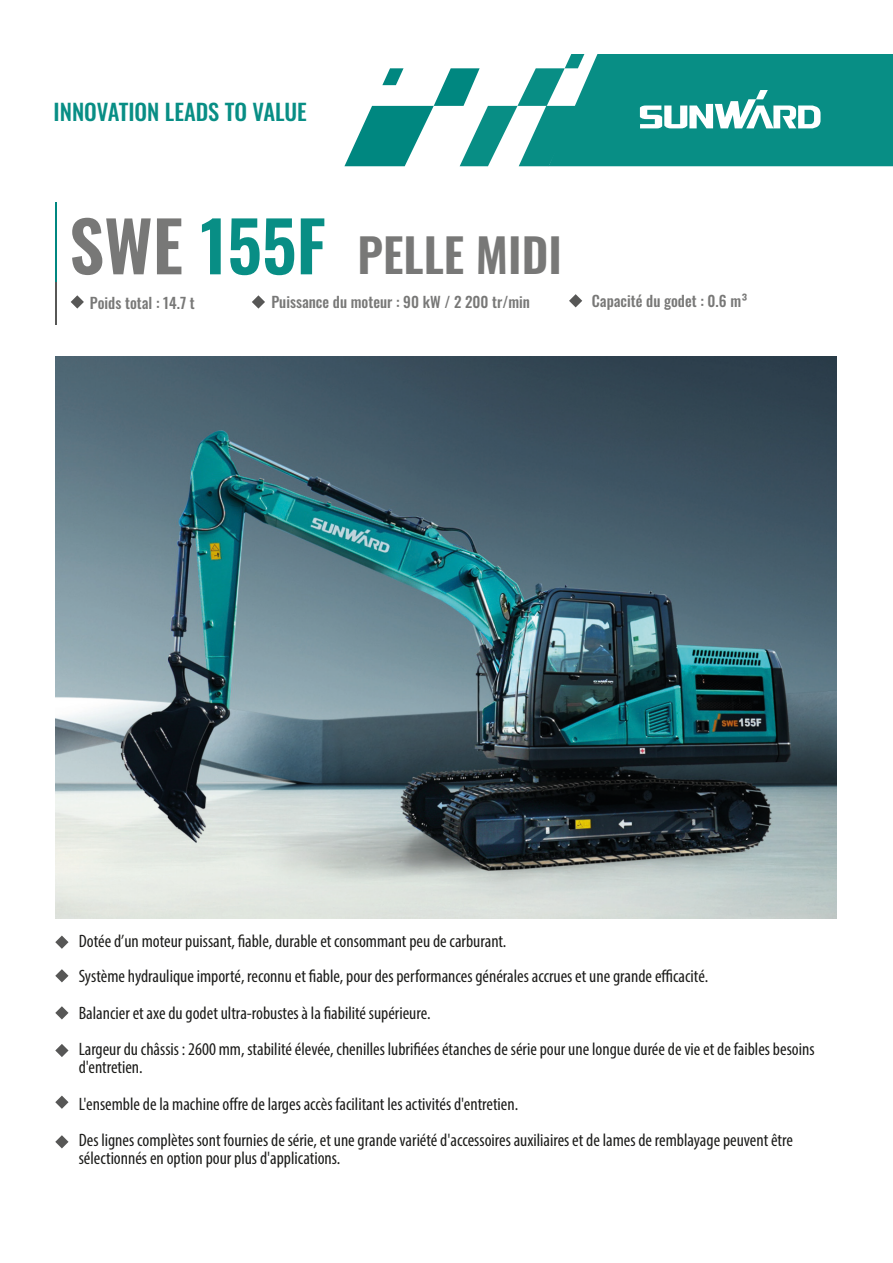
<style>
.page{position:relative;width:893px;height:1263px;background:#fff}
.page>*{position:absolute;margin:0;border:0;box-sizing:border-box;transform-origin:0 0}
.t1{font:600 69px "Oswald";color:#088e85}
.t2{font:600 46.5px "Oswald";color:#787877}
.t3{font:500 22.5px "Oswald";color:#088e85}
.t4{font:condensed 18px/18px "Myriad Pro";color:#1d1d1b}
.t5{font:500 15px "Oswald";color:#787877}
.s1{color:#787877}
</style>
<div class="page">
<svg style="left:344px;top:54px;width:549px;height:112px"></svg>
<hr style="left:55px;top:203px;width:2px;height:89px;background:#008780">
<hr style="left:55px;top:283px;width:2px;height:42px;background:#575756">
<svg style="left:71px;top:295px;width:13px;height:14px"></svg>
<svg style="left:252px;top:295px;width:13px;height:14px"></svg>
<svg style="left:569px;top:294px;width:13px;height:13px"></svg>
<img style="left:55px;top:357px;width:782px;height:562px">
<svg style="left:55px;top:935px;width:14px;height:14px"></svg>
<svg style="left:55px;top:969px;width:14px;height:13px"></svg>
<svg style="left:55px;top:1006px;width:14px;height:13px"></svg>
<svg style="left:55px;top:1044px;width:14px;height:13px"></svg>
<svg style="left:55px;top:1095px;width:14px;height:14px"></svg>
<svg style="left:55px;top:1135px;width:14px;height:13px"></svg>
<p class="t3" style="left:54px;top:100px;width:255px">INNOVATION LEADS TO VALUE</p>
<p class="t1" style="left:69px;top:210px;width:258px"><span class="s1">SWE</span> 155F</p>
<p class="t2" style="left:358px;top:231px;width:206px">PELLE MIDI</p>
<p class="t5" style="left:90px;top:295px;width:106px">Poids total : 14.7 t</p>
<p class="t5" style="left:271px;top:294px;width:260px">Puissance du moteur : 90 kW / 2 200 tr/min</p>
<p class="t5" style="left:592px;top:293px;width:158px">Capacité du godet : 0.6 m³</p>
<p class="t4" style="left:79px;top:932px;width:429px">Dotée d’un moteur puissant, fiable, durable et consommant peu de carburant.</p>
<p class="t4" style="left:79px;top:967px;width:631px">Système hydraulique importé, reconnu et fiable, pour des performances générales accrues et une grande efficacité.</p>
<p class="t4" style="left:79px;top:1003px;width:353px">Balancier et axe du godet ultra-robustes à la fiabilité supérieure.</p>
<p class="t4" style="left:79px;top:1040px;width:737px">Largeur du châssis : 2600 mm, stabilité élevée, chenilles lubrifiées étanches de série pour une longue durée de vie et de faibles besoins d'entretien.</p>
<p class="t4" style="left:79px;top:1095px;width:441px">L'ensemble de la machine offre de larges accès facilitant les activités d'entretien.</p>
<p class="t4" style="left:79px;top:1130px;width:716px">Des lignes complètes sont fournies de série, et une grande variété d'accessoires auxiliaires et de lames de remblayage peuvent être sélectionnés en option pour plus d'applications.</p>
</div>
